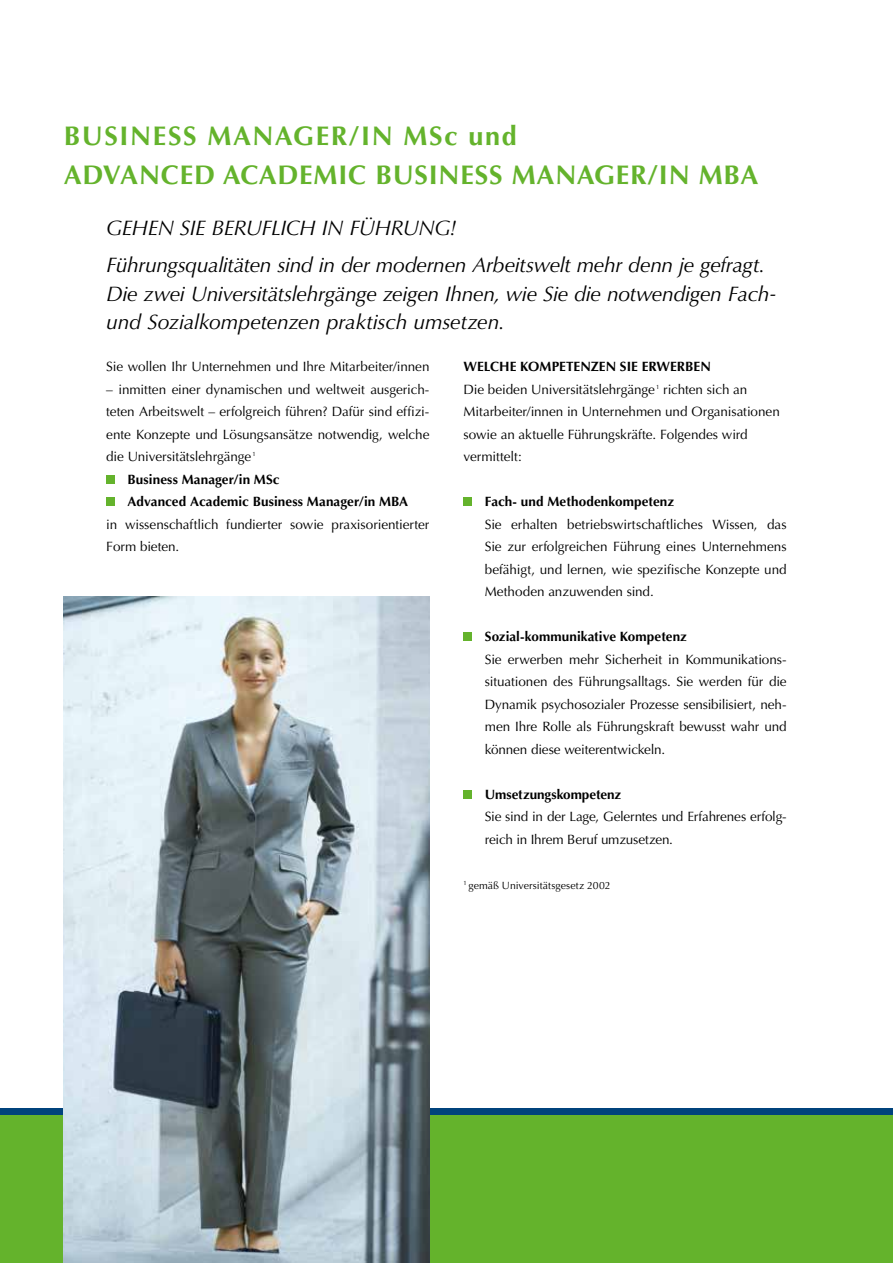
<style>
.page{position:relative;width:893px;height:1263px;background:#fff}
.page>*{position:absolute;margin:0;border:0;box-sizing:border-box;transform-origin:0 0}
.t1{font:700 27px/39px "Optima LT Std";letter-spacing:.03em;color:#64b32c}
.t2{font:italic 21px/37.5px "Optima LT Std";letter-spacing:-.015em;color:#000}
.t3{font:13.5px/22.5px "Optima LT Std";letter-spacing:-.01em;color:#000}
.t4{font:700 13.5px "Optima LT Std";letter-spacing:.005em;color:#000}
.t5{font:10.5px "Optima LT Std";color:#000}
.s1{font-weight:700}
</style>
<div class="page">
<div style="left:106px;top:475px;width:9px;height:9px;background:#64b32c"></div>
<div style="left:106px;top:497px;width:9px;height:9px;background:#64b32c"></div>
<div style="left:463px;top:497px;width:9px;height:9px;background:#64b32c"></div>
<div style="left:463px;top:632px;width:9px;height:9px;background:#64b32c"></div>
<div style="left:463px;top:790px;width:9px;height:9px;background:#64b32c"></div>
<div style="left:0;top:1111px;width:893px;height:152px;background:#64b32c"></div>
<div style="left:0;top:1108px;width:893px;height:7px;background:#00437c"></div>
<img style="left:64px;top:596px;width:365px;height:667px">
<h1 class="t1" style="left:64px;top:116px;width:696px">BUSINESS MANAGER/IN MSc und<br>ADVANCED ACADEMIC BUSINESS MANAGER/IN MBA</h1>
<h2 class="t2" style="left:106px;top:209px;width:660px">GEHEN SIE BERUFLICH IN FÜHRUNG!<br>Führungsqualitäten sind in der modernen Arbeitswelt mehr denn je gefragt.</h2>
<h2 class="t2" style="left:106px;top:279px;width:671px;line-height:28.5px">Die zwei Universitätslehrgänge zeigen Ihnen, wie Sie die notwendigen Fach&shy;und Sozialkompetenzen praktisch umsetzen.</h2>
<p class="t3" style="left:463px;top:355px;width:318px"><span class="s1">WELCHE KOMPETENZEN SIE ERWERBEN<br></span>Die beiden Universitätslehrgänge <sup>1</sup> richten sich an Mitarbeiter/innen in Unternehmen und Organisationen sowie an aktuelle Führungskräfte. Folgendes wird vermittelt:</p>
<p class="t4" style="left:485px;top:494px;width:191px">Fach- und Methodenkompetenz</p>
<p class="t3" style="left:485px;top:513px;width:303px;text-align:justify">Sie erhalten betriebswirtschaftliches Wissen, das Sie zur erfolgreichen Führung eines Unternehmens befähigt, und lernen, wie spezifische Konzepte und Methoden anzuwenden sind.</p>
<p class="t4" style="left:485px;top:629px;width:204px">Sozial-kommunikative Kompetenz</p>
<p class="t3" style="left:485px;top:648px;width:303px;text-align:justify">Sie erwerben mehr Sicherheit in Kommunikations&shy;situationen des Führungsalltags. Sie werden für die Dynamik psychosozialer Prozesse sensibilisiert, neh&shy;men Ihre Rolle als Führungskraft bewusst wahr und können diese weiterentwickeln.</p>
<p class="t4" style="left:485px;top:786px;width:138px">Umsetzungskompetenz</p>
<p class="t3" style="left:485px;top:805px;width:303px">Sie sind in der Lage, Gelerntes und Erfahrenes erfolg&shy;reich in Ihrem Beruf umzusetzen.</p>
<p class="t5" style="left:463px;top:879px;width:149px"><sup>1</sup> gemäß Universitätsgesetz 2002</p>
<p class="t3" style="left:106px;top:355px;width:325px">Sie wollen Ihr Unternehmen und Ihre Mitarbeiter/innen</p>
<p class="t3" style="left:106px;top:378px;width:325px">– inmitten einer dynamischen und weltweit ausgerich-</p>
<p class="t3" style="left:106px;top:400px;width:325px">teten Arbeitswelt – erfolgreich führen? Dafür sind effizi-</p>
<p class="t3" style="left:106px;top:423px;width:325px">ente Konzepte und Lösungsansätze notwendig, welche</p>
<p class="t3" style="left:106px;top:445px;width:151px">die Universitätslehrgänge <sup>1</sup></p>
<p class="t4" style="left:128px;top:471px;width:154px">Business Manager/in MSc</p>
<p class="t4" style="left:128px;top:494px;width:282px">Advanced Academic Business Manager/in MBA</p>
<p class="t3" style="left:106px;top:513px;width:325px">in wissenschaftlich fundierter sowie praxisorientierter<br>Form bieten.</p>
</div>
